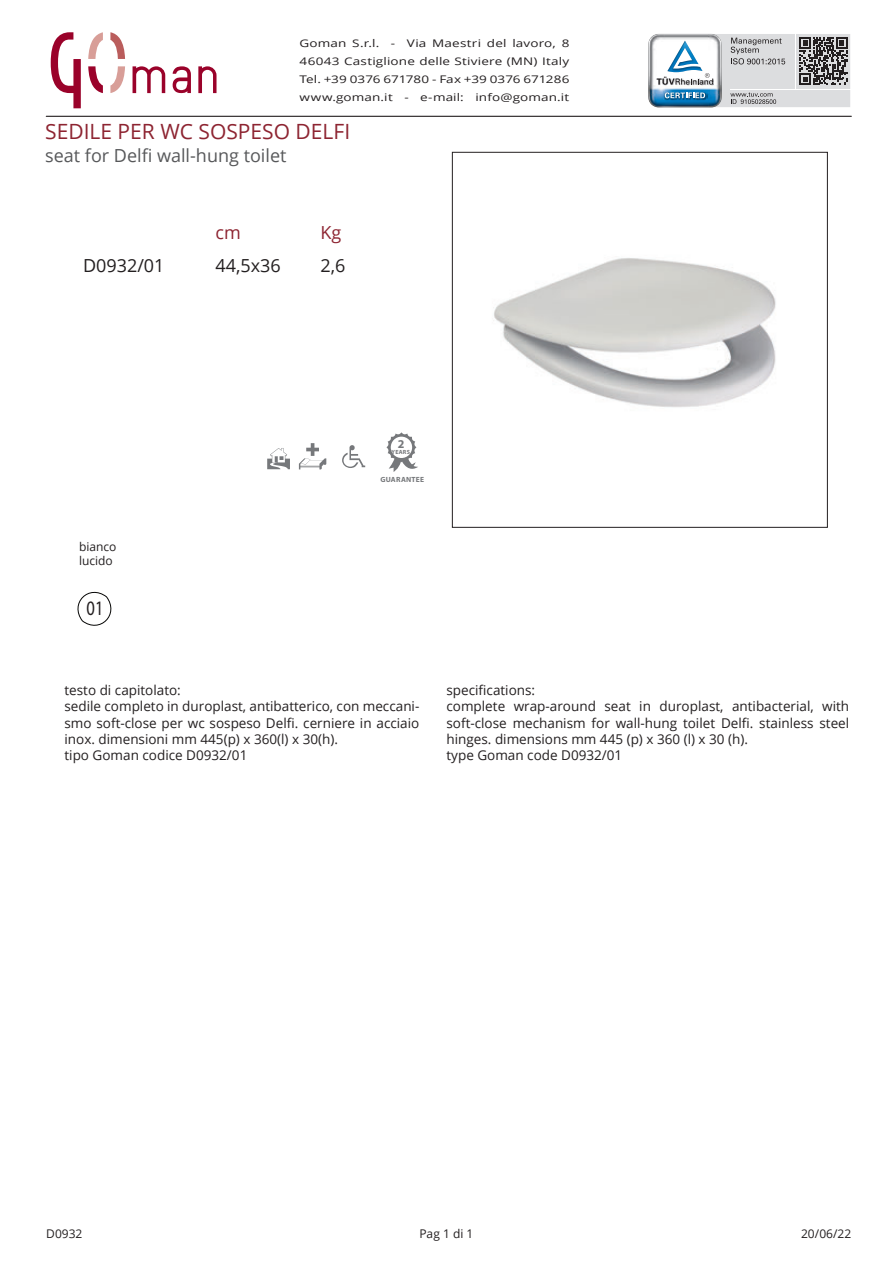
<style>
.page{position:relative;width:893px;height:1263px;background:#fff}
.page>*{position:absolute;margin:0;border:0;box-sizing:border-box;transform-origin:0 0}
.t1{font:21px "Open Sans";color:#8d2431}
.t2{font:20.7px "Myriad Pro";color:#231f20;scale:.8 1}
.t3{font:18px "Open Sans";color:#57585a}
.t4{font:18px "Open Sans";color:#231f20}
.t5{font:18px "Open Sans";color:#8d2431}
.t6{font:13.5px/16.2px "Open Sans";color:#231f20}
.t7{font:12px/14.4px "Open Sans";color:#231f20}
.t8{font:700 12px "Myriad Pro";color:#76787b}
.t9{font:10.5px/18px "Open Sans";letter-spacing:.01em;color:#231f20;text-align:justify;scale:1.29 1}
.t10{font:700 7.5px "Myriad Pro";letter-spacing:.025em;color:#76787b}
.t11{font:700 6px "Myriad Pro";letter-spacing:.04em;color:#76787b}
</style>
<div class="page">
<hr style="left:46px;top:116px;width:805px;height:1px;background:#231f20">
<svg style="left:648px;top:33px;width:202px;height:75px"></svg>
<svg style="left:88px;top:66px;width:15px;height:27px"></svg>
<svg style="left:198px;top:66px;width:19px;height:27px"></svg>
<svg style="left:133px;top:66px;width:32px;height:27px"></svg>
<svg style="left:173px;top:66px;width:18px;height:27px"></svg>
<svg style="left:88px;top:32px;width:15px;height:27px"></svg>
<svg style="left:110px;top:32px;width:15px;height:27px"></svg>
<svg style="left:110px;top:66px;width:15px;height:27px"></svg>
<svg style="left:51px;top:32px;width:30px;height:76px"></svg>
<svg style="left:342px;top:445px;width:23px;height:23px"></svg>
<svg style="left:267px;top:448px;width:23px;height:21px"></svg>
<svg style="left:299px;top:443px;width:27px;height:26px"></svg>
<svg style="left:77px;top:591px;width:35px;height:35px"></svg>
<div style="left:452px;top:152px;width:376px;height:375px;border:1px solid #231f20"></div>
<svg style="left:386px;top:432px;width:32px;height:40px"></svg>
<img style="left:493px;top:258px;width:283px;height:149px">
<p class="t9" style="left:299px;top:34px;width:211px">Goman S.r.l. - Via Maestri del lavoro, 8<br>46043 Castiglione delle Stiviere (MN) Italy Tel. +39 0376 671780 - Fax +39 0376 671286 www.goman.it - e-mail: info@goman.it</p>
<h1 class="t1" style="left:45px;top:117px;width:306px">SEDILE PER WC SOSPESO DELFI</h1>
<h3 class="t3" style="left:45px;top:143px;width:243px">seat for Delfi wall-hung toilet</h3>
<h3 class="t4" style="left:83px;top:253px;width:83px">D0932/01</h3>
<h3 class="t5" style="left:215px;top:221px;width:27px">cm</h3>
<h3 class="t4" style="left:215px;top:253px;width:67px">44,5x36</h3>
<h3 class="t5" style="left:320px;top:221px;width:22px">Kg</h3>
<h3 class="t4" style="left:320px;top:253px;width:27px">2,6</h3>
<p class="t7" style="left:79px;top:539px;width:39px">bianco lucido</p>
<h2 class="t2" style="left:87px;top:596px;width:23px">01</h2>
<p class="t8" style="left:398px;top:436px;width:8px">2</p>
<p class="t11" style="left:392px;top:448px;width:20px">YEARS</p>
<p class="t10" style="left:381px;top:475px;width:45px">GUARANTEE</p>
<p class="t6" style="left:64px;top:682px;width:356px">testo di capitolato:<br>sedile completo in duroplast, antibatterico, con meccani&shy;smo soft-close per wc sospeso Delfi. cerniere in acciaio inox. dimensioni mm 445(p) x 360(l) x 30(h).<br>tipo Goman codice D0932/01</p>
<p class="t6" style="left:446px;top:682px;width:404px">specifications:<br>complete wrap-around seat in duroplast, antibacterial, with soft-close mechanism for wall-hung toilet Delfi. stainless steel hinges. dimensions mm 445 (p) x 360 (l) x 30 (h).<br>type Goman code D0932/01</p>
<p class="t7" style="left:46px;top:1226px;width:38px">D0932</p>
<p class="t7" style="left:419px;top:1226px;width:56px">Pag 1 di 1</p>
<p class="t7" style="left:801px;top:1226px;width:52px">20/06/22</p>
</div>
